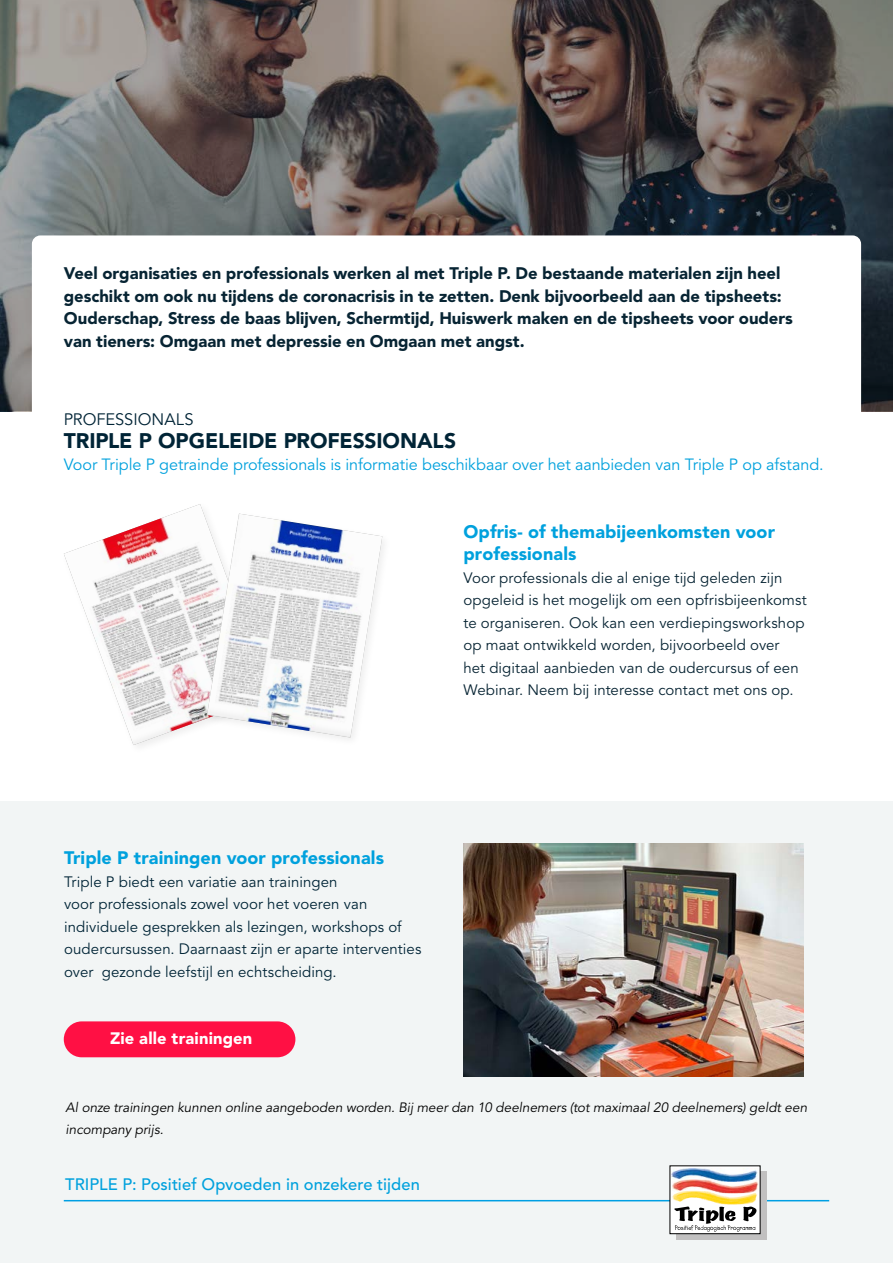
<style>
.page{position:relative;width:893px;height:1263px;background:#fff}
.page>*{position:absolute;margin:0;border:0;box-sizing:border-box;transform-origin:0 0}
.t1{font:900 21px "Avenir LT Pro";letter-spacing:-.005em;color:#002436}
.t2{font:900 18px/22.5px "Avenir LT Pro";letter-spacing:.005em;color:#00a1dd}
.t3{font:900 16.65px/22.5px "Avenir LT Pro";color:#072433}
.t4{font:500 16.5px "Avenir LT Pro";letter-spacing:.005em;color:#00a1dd}
.t5{font:900 16.5px "Avenir LT Pro";letter-spacing:.01em;color:#fff}
.t6{font:16.5px "Avenir LT Pro";color:#002436}
.t7{font:16.2px "Avenir LT Pro";letter-spacing:-.005em;color:#00a1dd}
.t8{font:15px/22.5px "Avenir LT Pro";letter-spacing:.005em;color:#072433}
.t9{font:15px/22.5px "Avenir LT Pro";letter-spacing:.005em;color:#002436}
.t10{font:italic 13.5px/22.5px "Avenir LT Pro";color:#000}
</style>
<div class="page">
<div style="left:0;top:801px;width:893px;height:462px;background:#f2f5f5"></div>
<hr style="left:64px;top:1200px;width:765px;height:1px;background:#009fe3">
<svg style="left:676px;top:1171px;width:91px;height:68px"></svg>
<div style="left:670px;top:1166px;width:90px;height:20px;background:#fff"></div>
<img style="left:672px;top:1168px;width:86px;height:10px">
<svg style="left:672px;top:1178px;width:86px;height:54px"></svg>
<svg style="left:0;top:0;width:893px;height:411px;background:#605c5a"></svg>
<svg style="left:32px;top:235px;width:829px;height:176px"></svg>
<img style="left:463px;top:843px;width:341px;height:234px">
<div style="left:64px;top:1021px;width:231px;height:36px;background:#ff1044;border-radius:18px"></div>
<img style="left:64px;top:504px;width:140px;height:241px">
<img style="left:207px;top:514px;width:175px;height:223px">
<p class="t3" style="left:64px;top:262px;width:730px">Veel organisaties en professionals werken al met Triple P. De bestaande materialen zijn heel geschikt om ook nu tijdens de coronacrisis in te zetten. Denk bijvoorbeeld aan de tipsheets:<br>Ouderschap, Stress de baas blijven, Schermtijd, Huiswerk maken en de tipsheets voor ouders van tieners: Omgaan met depressie en Omgaan met angst.</p>
<p class="t6" style="left:64px;top:410px;width:131px">PROFESSIONALS</p>
<p class="t1" style="left:64px;top:428px;width:394px">TRIPLE P OPGELEIDE PROFESSIONALS</p>
<p class="t7" style="left:64px;top:455px;width:761px">Voor Triple P getrainde professionals is informatie beschikbaar over het aanbieden van Triple P op afstand.</p>
<p class="t2" style="left:463px;top:520px;width:313px">Opfris- of themabijeenkomsten voor professionals</p>
<p class="t8" style="left:463px;top:567px;width:345px">Voor professionals die al enige tijd geleden zijn opgeleid is het mogelijk om een opfrisbijeenkomst te organiseren. Ook kan een verdiepingsworkshop op maat ontwikkeld worden, bijvoorbeeld over<br>het digitaal aanbieden van de oudercursus of een Webinar. Neem bij interesse contact met ons op.</p>
<p class="t2" style="left:64px;top:847px;width:321px">Triple P trainingen voor professionals</p>
<p class="t9" style="left:64px;top:870px;width:359px">Triple P biedt een variatie aan trainingen<br>voor professionals zowel voor het voeren van individuele gesprekken als lezingen, workshops of oudercursussen. Daarnaast zijn er aparte interventies over gezonde leefstijl en echtscheiding.</p>
<p class="t5" style="left:110px;top:1028px;width:144px">Zie alle trainingen</p>
<p class="t10" style="left:66px;top:1096px;width:743px">Al onze trainingen kunnen online aangeboden worden. Bij meer dan 10 deelnemers (tot maximaal 20 deelnemers) geldt een incompany prijs.</p>
<p class="t4" style="left:65px;top:1175px;width:356px">TRIPLE P: Positief Opvoeden in onzekere tijden</p>
</div>
